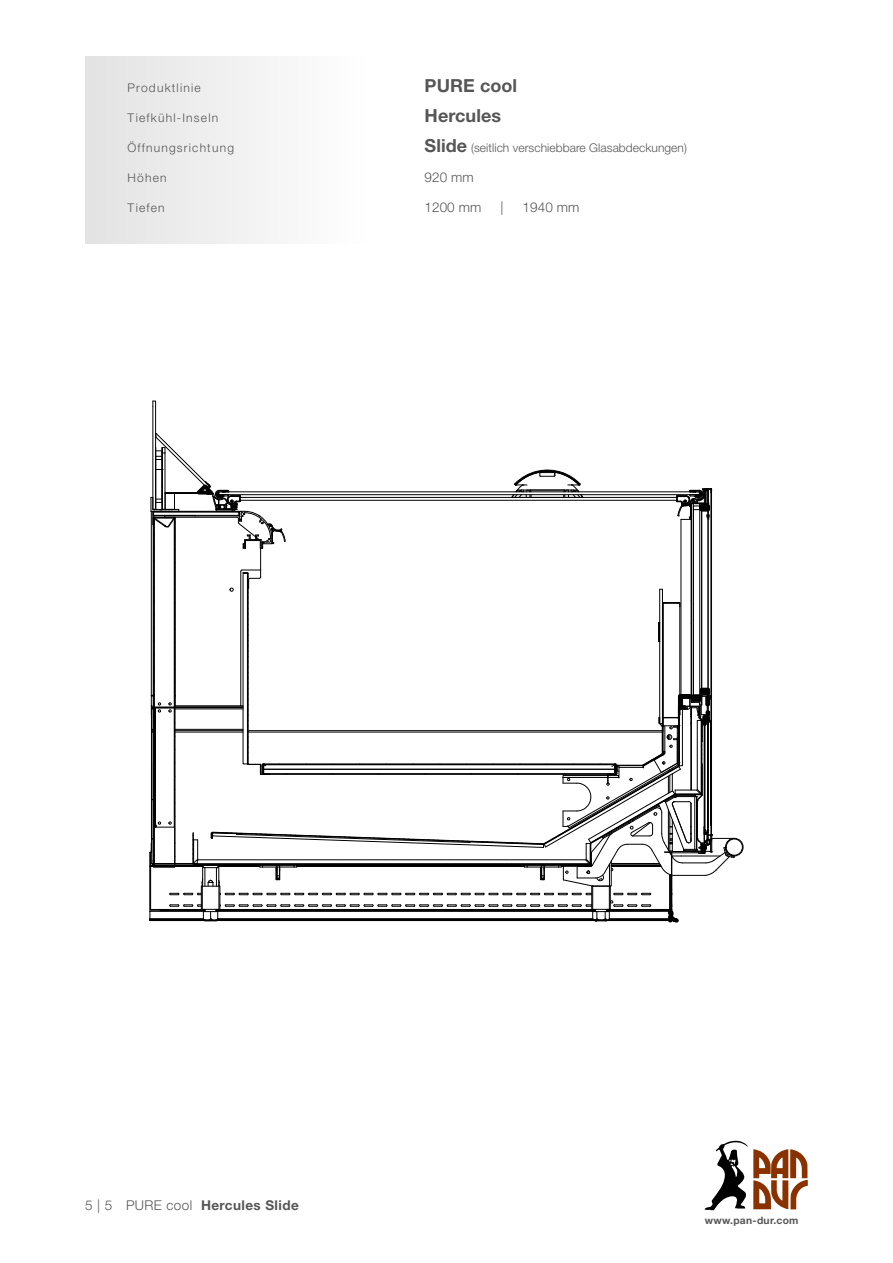
<style>
.page{position:relative;width:893px;height:1263px;background:#fff}
.page>*{position:absolute;margin:0;border:0;box-sizing:border-box;transform-origin:0 0}
.t1{font:700 18px "Helvetica Neue";letter-spacing:.005em;color:#565656}
.t2{font:700 13.5px "Helvetica Neue";letter-spacing:.03em;color:#565656}
.t3{font:300 13.5px "Helvetica Neue";letter-spacing:.005em;color:#565656}
.t4{font:300 12px "Helvetica Neue";letter-spacing:.1em;color:#565656}
.t5{font:300 12px "Helvetica Neue";letter-spacing:.005em;color:#565656}
.t6{font:700 10.2px "Helvetica Neue";letter-spacing:.03em;color:#565656}
.s1{font-weight:700;font-size:18px}
.s2{font-weight:300}
</style>
<div class="page">
<svg style="left:704px;top:1140px;width:104px;height:70px"></svg>
<div style="left:85px;top:56px;width:281px;height:187px;background:linear-gradient(to right,#e2e2e2,#fefefe)"></div>
<hr style="left:155px;top:406px;width:1px;height:103px;background:#000">
<hr style="left:152px;top:406px;width:1px;height:103px;background:#000">
<svg style="left:152px;top:400px;width:5px;height:7px"></svg>
<div style="left:725px;top:838px;width:19px;height:18px;border:1px solid #000;border-radius:50%"></div>
<div style="left:726px;top:838px;width:17px;height:18px;border:1px solid #000;border-radius:50%"></div>
<svg style="left:149px;top:432px;width:586px;height:491px"></svg>
<p class="t4" style="left:128px;top:80px;width:75px">Produktlinie</p>
<h1 class="t1" style="left:425px;top:74px;width:94px">PURE cool</h1>
<p class="t4" style="left:128px;top:110px;width:92px">Tiefkühl-Inseln</p>
<h1 class="t1" style="left:425px;top:104px;width:78px">Hercules</h1>
<p class="t4" style="left:128px;top:140px;width:108px">Öffnungsrichtung</p>
<p class="t5" style="left:425px;top:140px;width:264px"><span class="s1">Slide</span> (seitlich verschiebbare Glasabdeckungen)</p>
<p class="t4" style="left:128px;top:170px;width:41px">Höhen</p>
<p class="t3" style="left:425px;top:168px;width:51px">920 mm</p>
<p class="t4" style="left:128px;top:200px;width:39px">Tiefen</p>
<p class="t3" style="left:425px;top:198px;width:58px">1200 mm</p>
<p class="t3" style="left:500px;top:198px;width:4px">|</p>
<p class="t3" style="left:523px;top:198px;width:58px">1940 mm</p>
<p class="t2" style="left:85px;top:1197px;width:215px"><span class="s2">5 | 5 PURE cool</span> Hercules Slide</p>
<p class="t6" style="left:705px;top:1214px;width:95px">www.pan-dur.com</p>
</div>
